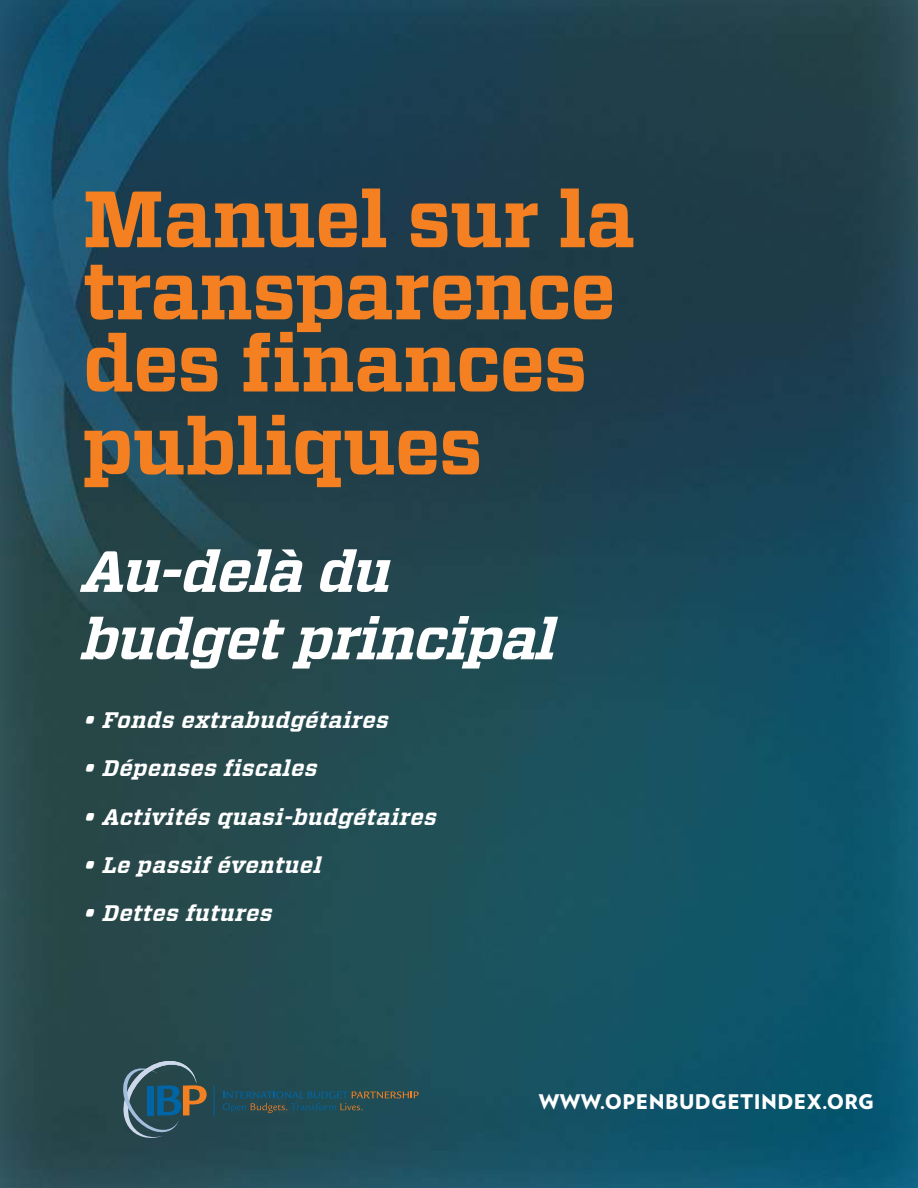
<style>
.page{position:relative;width:918px;height:1188px;background:#fff}
.page>*{position:absolute;margin:0;border:0;box-sizing:border-box;transform-origin:0 0}
.t1{font:700 79.5px/72.2px "Vitesse";letter-spacing:-.01em;color:#f48022}
.t2{font:italic 700 57.75px/67.3px "Vitesse";letter-spacing:-.025em;color:#fff}
.t3{font:italic 700 22.5px "Vitesse";letter-spacing:.025em;color:#fff}
.t4{font:900 20.25px "Verlag";letter-spacing:.02em;color:#fff}
</style>
<div class="page">
<img style="left:0;top:0;width:918px;height:1188px">
<svg style="left:223px;top:1091px;width:196px;height:22px;background:#2a5058"></svg>
<hr style="left:214px;top:1085px;width:1px;height:31px;background:#0065a4">
<svg style="left:123px;top:1061px;width:84px;height:77px;background:#415e66"></svg>
<h1 class="t1" style="left:83px;top:187px;width:553px">Manuel sur la transparence des finances</h1>
<h1 class="t1" style="left:83px;top:415px;width:402px">publiques</h1>
<h2 class="t2" style="left:83px;top:541px;width:476px">Au-delà du budget principal</h2>
<p class="t3" style="left:84px;top:705px;width:307px">• Fonds extrabudgétaires</p>
<p class="t3" style="left:84px;top:753px;width:235px">• Dépenses fiscales</p>
<p class="t3" style="left:84px;top:802px;width:355px">• Activités quasi-budgétaires</p>
<p class="t3" style="left:84px;top:850px;width:239px">• Le passif éventuel</p>
<p class="t3" style="left:84px;top:898px;width:190px">• Dettes futures</p>
<p class="t4" style="left:539px;top:1094px;width:337px">WWW.OPENBUDGETINDEX.ORG</p>
</div>
